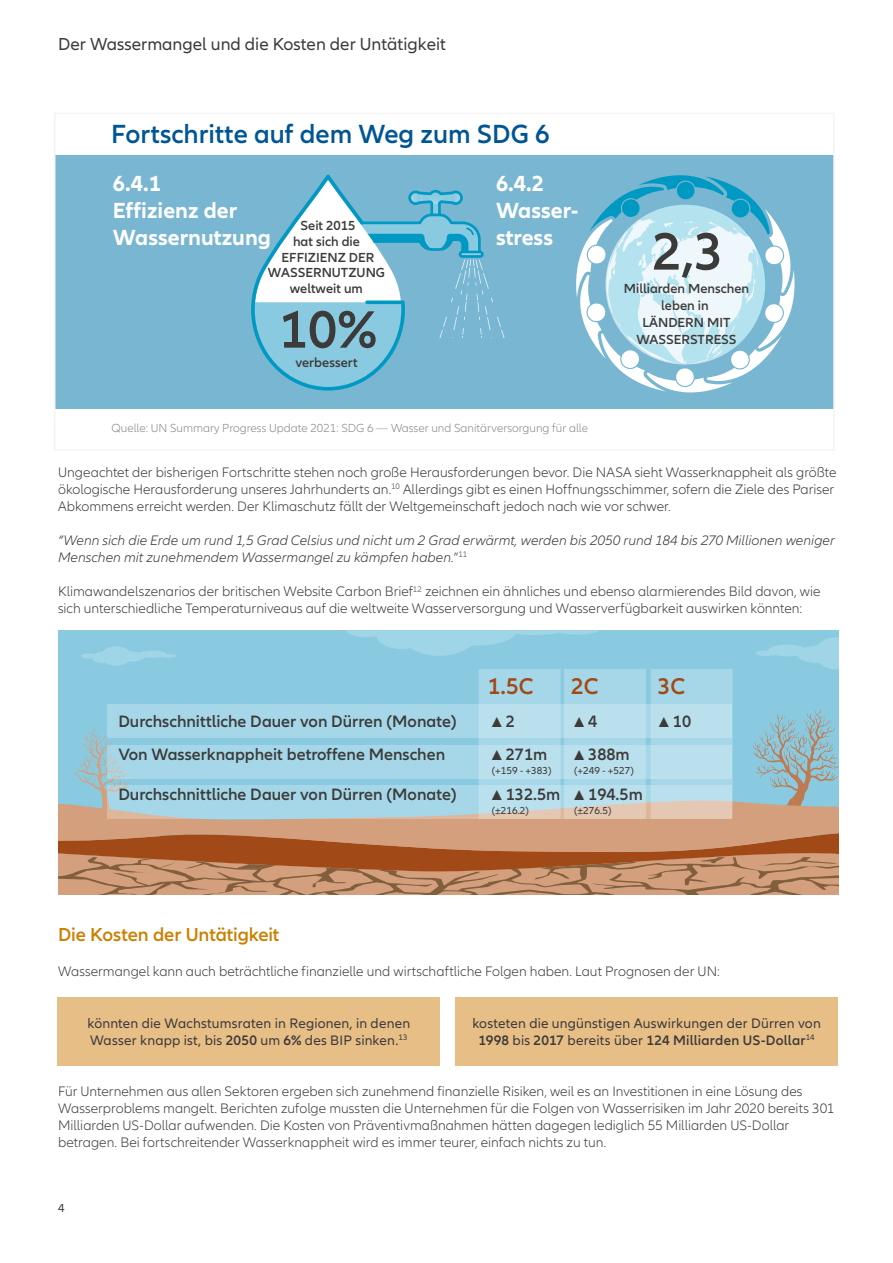
<style>
.page{position:relative;width:893px;height:1263px;background:#fff}
.page>*{position:absolute;margin:0;border:0;box-sizing:border-box;transform-origin:0 0}
.t1{font:600 54.45px "Allianz Neo";color:#3b3b3a}
.t2{font:600 27.3px "Allianz Neo";color:#005594}
.t3{font:600 23.55px "Allianz Neo";color:#a14917}
.t4{font:700 22.65px/27.3px "Allianz Neo";color:#fff}
.t5{font:600 19.5px "Allianz Neo";letter-spacing:-.005em;color:#cc7f00}
.t6{font:18px "Allianz Neo";color:#3b3b3a}
.t7{font:600 17.1px "Allianz Neo";color:#3b3b3a}
.t8{font:17.1px "Andale Mono";color:#3b3b3a}
.t9{font:300 14.25px/17.1px "Allianz Neo";color:#3b3b3a}
.t10{font:14.25px/17.1px "Allianz Neo";letter-spacing:.015em;color:#3b3b3a}
.t11{font:italic 300 14.25px/17.1px "Allianz Neo";color:#3b3b3a}
.t12{font:600 13.65px/15.6px "Allianz Neo";color:#3b3b3a;text-align:center}
.t13{font:300 12.15px "Allianz Neo";color:#878786}
.t14{font:12px "Allianz Neo";color:#3b3b3a}
.t15{font:10.5px "Allianz Neo";color:#3b3b3a}
.s1{font-style:normal}
.s2{font-family:"Allianz Neo";font-weight:600}
.s3{font-family:"Andale Mono";font-weight:400}
.s4{font-weight:600}
</style>
<div class="page">
<div style="left:55px;top:155px;width:779px;height:253px;background:#79b6d1"></div>
<svg style="left:251px;top:175px;width:253px;height:216px"></svg>
<svg style="left:576px;top:175px;width:219px;height:218px"></svg>
<div style="left:54px;top:113px;width:781px;height:338px;border:2px solid #f4f4f4"></div>
<div style="left:58px;top:630px;width:780px;height:205px;background:#8acae1"></div>
<svg style="left:81px;top:646px;width:95px;height:20px"></svg>
<svg style="left:74px;top:728px;width:56px;height:67px"></svg>
<svg style="left:753px;top:709px;width:85px;height:86px"></svg>
<svg style="left:58px;top:795px;width:780px;height:34px;fill:#d39f7c"></svg>
<svg style="left:58px;top:829px;width:780px;height:13px;fill:#d39f7c"></svg>
<svg style="left:58px;top:842px;width:781px;height:53px"></svg>
<svg style="left:347px;top:630px;width:252px;height:26px"></svg>
<svg style="left:755px;top:637px;width:83px;height:32px"></svg>
<div style="left:108px;top:704px;width:624px;height:34px;background:#a6d7e8"></div>
<div style="left:108px;top:745px;width:624px;height:33px;background:#a6d7e8"></div>
<svg style="left:108px;top:785px;width:543px;height:34px;fill:#a6d7e8"></svg>
<svg style="left:481px;top:671px;width:77px;height:146px;fill:#bbe0ed"></svg>
<svg style="left:566px;top:671px;width:78px;height:146px;fill:#bbe0ed"></svg>
<svg style="left:653px;top:671px;width:77px;height:146px;fill:#bbe0ed"></svg>
<div style="left:58px;top:997px;width:382px;height:68px;background:#e8be87"></div>
<div style="left:455px;top:997px;width:383px;height:68px;background:#e8be87"></div>
<p class="t6" style="left:58px;top:34px;width:389px">Der Wassermangel und die Kosten der Untätigkeit</p>
<h2 class="t2" style="left:111px;top:118px;width:440px">Fortschritte auf dem Weg zum SDG 6</h2>
<h3 class="t4" style="left:113px;top:170px;width:159px">6.4.1<br>Effizienz der<br>Wassernutzung</h3>
<h3 class="t4" style="left:496px;top:170px;width:84px">6.4.2<br>Wasser&shy;stress</h3>
<p class="t12" style="left:268px;top:218px;width:119px">Seit 2015<br>hat sich die<br>EFFIZIENZ DER<br>WASSERNUTZUNG weltweit um</p>
<h1 class="t1" style="left:279px;top:298px;width:100px">10%</h1>
<p class="t12" style="left:295px;top:355px;width:64px">verbessert</p>
<p class="t13" style="left:112px;top:421px;width:478px">Quelle: UN Summary Progress Update 2021: SDG 6 — Wasser und Sanitärversorgung für alle</p>
<h1 class="t1" style="left:652px;top:220px;width:73px">2,3</h1>
<p class="t12" style="left:624px;top:280px;width:127px;line-height:17px">Milliarden Menschen leben in<br>LÄNDERN MIT<br>WASSERSTRESS</p>
<p class="t9" style="left:58px;top:464px;width:780px">Ungeachtet der bisherigen Fortschritte stehen noch große Herausforderungen bevor. Die NASA sieht Wasserknappheit als größte ökologische Herausforderung unseres Jahrhunderts an.<sup>10</sup> Allerdings gibt es einen Hoffnungsschimmer, sofern die Ziele des Pariser<br>Abkommens erreicht werden. Der Klimaschutz fällt der Weltgemeinschaft jedoch nach wie vor schwer.</p>
<p class="t11" style="left:58px;top:532px;width:778px">“Wenn sich die Erde um rund 1,5 Grad Celsius und nicht um 2 Grad erwärmt, werden bis 2050 rund 184 bis 270 Millionen weniger<br>Menschen mit zunehmendem Wassermangel zu kämpfen haben.<span class="s1">”</span><sup>11</sup></p>
<p class="t9" style="left:58px;top:583px;width:764px">Klimawandelszenarios der britischen Website Carbon Brief<sup>12</sup> zeichnen ein ähnliches und ebenso alarmierendes Bild davon, wie sich unterschiedliche Temperaturniveaus auf die weltweite Wasserversorgung und Wasserverfügbarkeit auswirken könnten:</p>
<h3 class="t3" style="left:488px;top:673px;width:47px">1.5C</h3>
<h3 class="t3" style="left:571px;top:673px;width:29px">2C</h3>
<h3 class="t3" style="left:658px;top:673px;width:29px">3C</h3>
<p class="t7" style="left:118px;top:711px;width:340px">Durchschnittliche Dauer von Dürren (Monate)</p>
<p class="t8" style="left:492px;top:709px;width:25px">▲ <span class="s2">2</span></p>
<p class="t8" style="left:574px;top:709px;width:25px">▲ <span class="s2">4</span></p>
<p class="t7" style="left:659px;top:711px;width:34px"><span class="s3">▲</span> 10</p>
<p class="t7" style="left:118px;top:744px;width:328px">Von Wasserknappheit betroffene Menschen</p>
<p class="t7" style="left:492px;top:744px;width:57px"><span class="s3">▲</span> 271m</p>
<p class="t7" style="left:574px;top:744px;width:57px"><span class="s3">▲</span> 388m</p>
<p class="t15" style="left:492px;top:764px;width:61px">(+159 - +383)</p>
<p class="t15" style="left:574px;top:764px;width:61px">(+249 - +527)</p>
<p class="t7" style="left:118px;top:784px;width:340px">Durchschnittliche Dauer von Dürren (Monate)</p>
<p class="t7" style="left:492px;top:784px;width:153px"><span class="s3">▲</span> 132.5m <span class="s3">▲</span> 194.5m</p>
<p class="t15" style="left:492px;top:804px;width:39px">(±216.2)</p>
<p class="t15" style="left:574px;top:804px;width:39px">(±276.5)</p>
<h3 class="t5" style="left:58px;top:923px;width:223px">Die Kosten der Untätigkeit</h3>
<p class="t9" style="left:58px;top:963px;width:663px">Wassermangel kann auch beträchtliche finanzielle und wirtschaftliche Folgen haben. Laut Prognosen der UN:</p>
<p class="t10" style="left:87px;top:1015px;width:324px">könnten die Wachstumsraten in Regionen, in denen<br>Wasser knapp ist, bis <span class="s4">2050</span> um <span class="s4">6%</span> des BIP sinken.<sup>13</sup></p>
<p class="t10" style="left:472px;top:1015px;width:350px;text-align:center">kosteten die ungünstigen Auswirkungen der Dürren von<br><span class="s4">1998</span> bis <span class="s4">2017</span> bereits über <span class="s4">124 Milliarden US-Dollar</span><sup>14</sup></p>
<p class="t9" style="left:58px;top:1083px;width:778px">Für Unternehmen aus allen Sektoren ergeben sich zunehmend finanzielle Risiken, weil es an Investitionen in eine Lösung des Wasserproblems mangelt. Berichten zufolge mussten die Unternehmen für die Folgen von Wasserrisiken im Jahr 2020 bereits 301<br>Milliarden US-Dollar aufwenden. Die Kosten von Präventivmaßnahmen hätten dagegen lediglich 55 Milliarden US-Dollar betragen. Bei fortschreitender Wasserknappheit wird es immer teurer, einfach nichts zu tun.</p>
<p class="t14" style="left:58px;top:1201px;width:8px">4</p>
</div>
